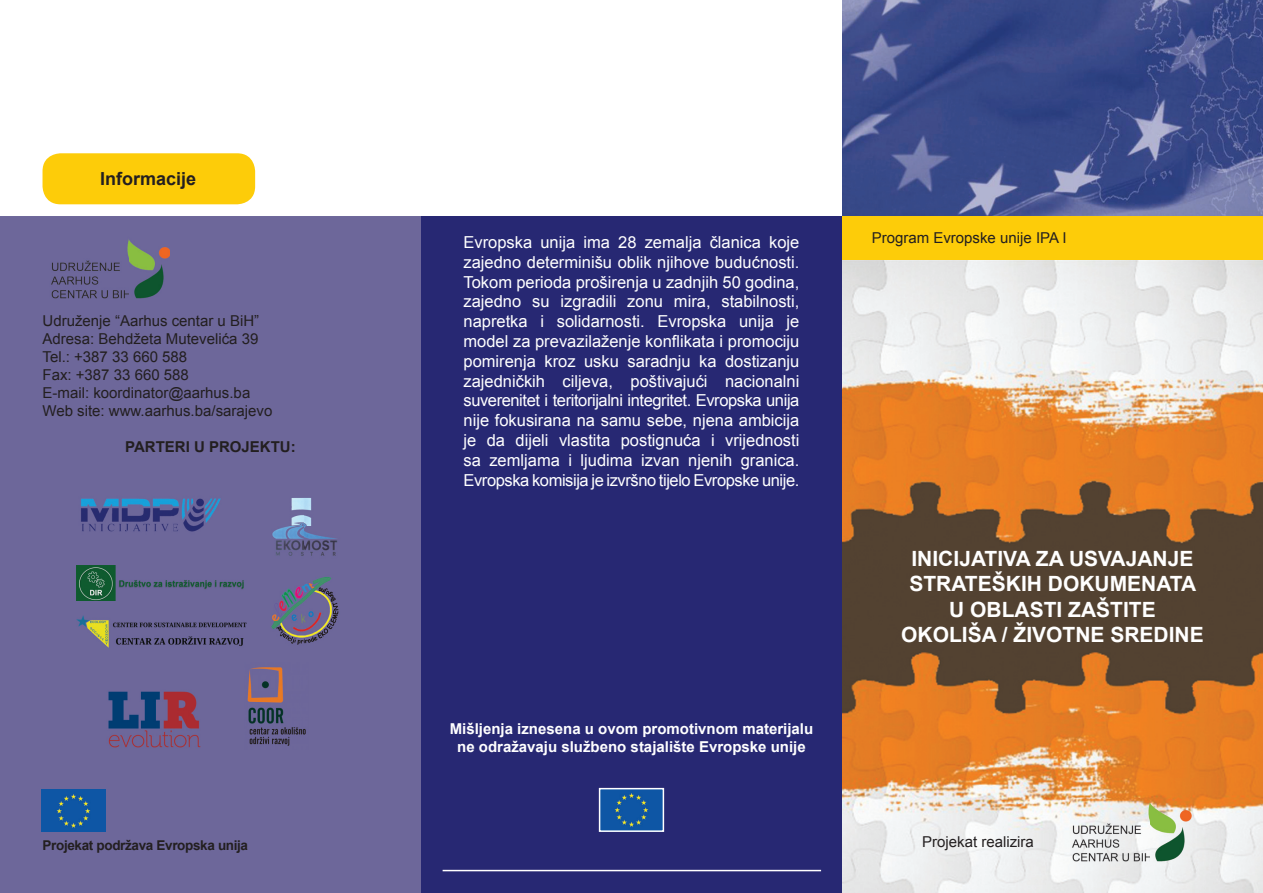
<style>
.page{position:relative;width:1263px;height:893px;background:#fff}
.page>*{position:absolute;margin:0;border:0;box-sizing:border-box;transform-origin:0 0}
.t1{font:700 21px/25.2px "Arial";color:#fff;text-align:center}
.t2{font:700 18px "Arial";color:#231f20}
.t3{font:16.5px/19.8px "Arial";letter-spacing:-.025em;color:#fff;text-align:justify}
.t4{font:15px/18px "Arial";color:#231f20}
.t5{font:700 15px/18px "Arial";color:#fff;text-align:center}
.t6{font:700 15px "Arial";color:#231f20}
.t7{font:700 13.5px "Arial";letter-spacing:-.025em;color:#231f20}
</style>
<div class="page">
<img style="left:842px;top:259px;width:421px;height:634px">
<img style="left:842px;top:0;width:421px;height:216px">
<div style="left:842px;top:216px;width:421px;height:43px;background:#fdcc09"></div>
<div style="left:421px;top:216px;width:421px;height:677px;background:#272873"></div>
<div style="left:43px;top:153px;width:212px;height:51px;background:#fdcc09;border-radius:18px"></div>
<div style="left:0;top:216px;width:421px;height:677px;background:#6d679a"></div>
<img style="left:41px;top:789px;width:64px;height:43px">
<img style="left:602px;top:791px;width:59px;height:38px">
<div style="left:599px;top:788px;width:65px;height:44px;border:2px solid #fff"></div>
<hr style="left:443px;top:870px;width:378px;height:1px;background:#fff">
<img style="left:77px;top:565px;width:170px;height:36px">
<img style="left:269px;top:574px;width:72px;height:73px">
<img style="left:269px;top:495px;width:72px;height:63px">
<img style="left:77px;top:616px;width:170px;height:31px">
<img style="left:105px;top:688px;width:98px;height:64px">
<img style="left:49px;top:236px;width:121px;height:64px">
<img style="left:244px;top:663px;width:64px;height:86px">
<img style="left:77px;top:494px;width:147px;height:42px">
<img style="left:1070px;top:798px;width:121px;height:64px">
<p class="t2" style="left:100px;top:169px;width:98px">Informacije</p>
<p class="t4" style="left:43px;top:311px;width:231px">Udruženje “Aarhus centar u BiH”<br>Adresa: Behdžeta Mutevelića 39<br>Tel.: +387 33 660 588<br>Fax: +387 33 660 588<br>E-mail: koordinator@aarhus.ba<br>Web site: www.aarhus.ba/sarajevo</p>
<p class="t6" style="left:125px;top:438px;width:172px">PARTERI U PROJEKTU:</p>
<p class="t7" style="left:43px;top:838px;width:207px">Projekat podržava Evropska unija</p>
<p class="t3" style="left:463px;top:232px;width:337px">Evropska unija ima 28 zemalja članica koje zajedno determinišu oblik njihove budućnosti.<br>Tokom perioda proširenja u zadnjih 50 godina, zajedno su izgradili zonu mira, stabilnosti, napretka i solidarnosti. Evropska unija je model za prevazilaženje konflikata i promociju pomirenja kroz usku saradnju ka dostizanju zajedničkih ciljeva, poštivajući nacionalni suverenitet i teritorijalni integritet. Evropska unija nije fokusirana na samu sebe, njena ambicija je da dijeli vlastita postignuća i vrijednosti sa zemljama i ljudima izvan njenih granica.<br>Evropska komisija je izvršno tijelo Evropske unije.</p>
<p class="t5" style="left:450px;top:720px;width:365px">Mišljenja iznesena u ovom promotivnom materijalu ne odražavaju službeno stajalište Evropske unije</p>
<p class="t4" style="left:872px;top:229px;width:196px">Program Evropske unije IPA I</p>
<p class="t1" style="left:901px;top:546px;width:304px">INICIJATIVA ZA USVAJANJE<br>STRATEŠKIH DOKUMENATA<br>U OBLASTI ZAŠTITE<br>OKOLIŠA / ŽIVOTNE SREDINE</p>
<p class="t4" style="left:922px;top:833px;width:113px">Projekat realizira</p>
</div>
